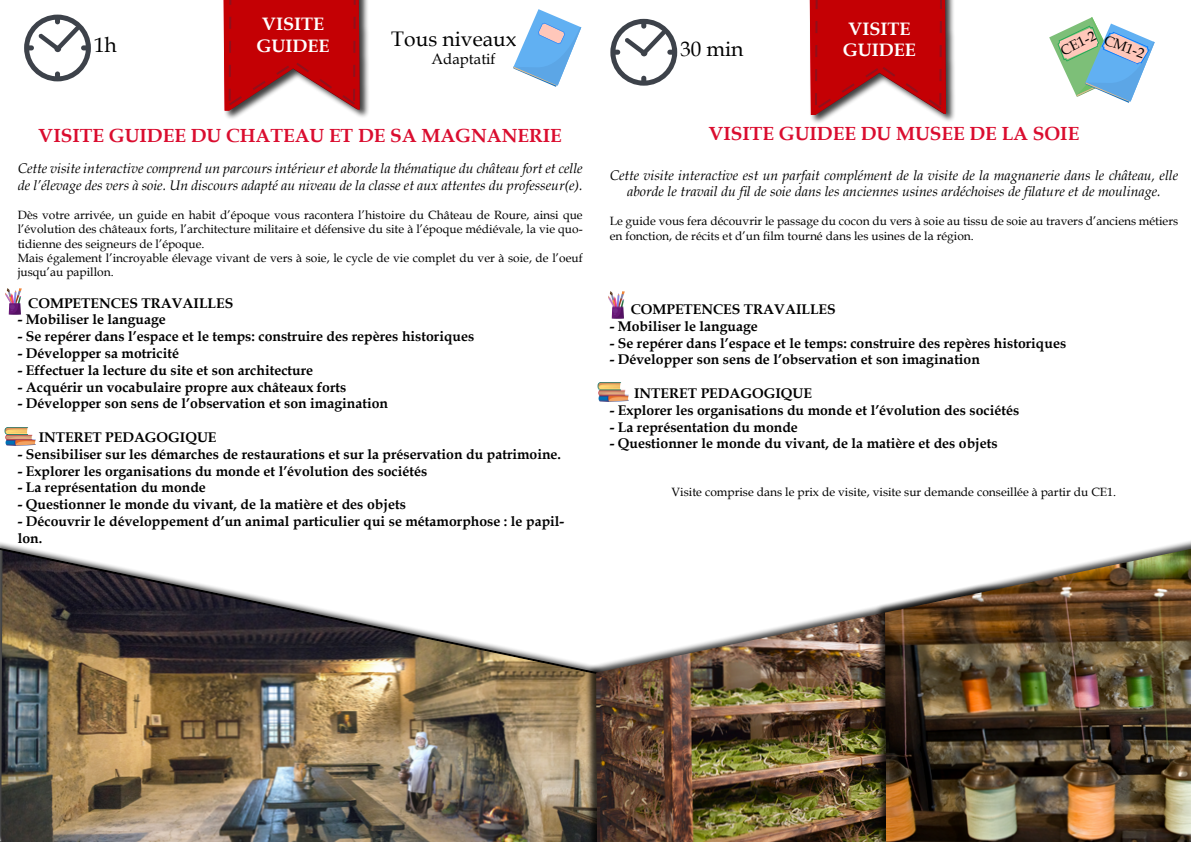
<style>
.page{position:relative;width:1191px;height:842px;background:#fff}
.page>*{position:absolute;margin:0;border:0;box-sizing:border-box;transform-origin:0 0}
.t1{font:21px "Book Antiqua";color:#000}
.t2{font:700 19px "Book Antiqua";color:#da0d2f}
.t3{font:700 18px/21.6px "Book Antiqua";color:#fff;text-align:center}
.t4{font:15px "Book Antiqua";color:#000}
.t5{font:700 14px/16.8px "Book Antiqua";color:#000}
.t6{font:italic 14px/16.8px "Book Antiqua";color:#000}
.t7{font:14px "Book Antiqua";color:#000}
.t8{font:12px/14.4px "Book Antiqua";color:#000}
</style>
<div class="page">
<img style="left:0;top:548px;width:586px;height:294px">
<img style="left:4px;top:427px;width:31px;height:19px">
<svg style="left:24px;top:15px;width:67px;height:66px"></svg>
<img style="left:5px;top:288px;width:16px;height:27px">
<svg style="left:513px;top:9px;width:68px;height:78px"></svg>
<div style="left:222px;top:0;width:147px;height:121px;background:#000;opacity:.75"></div>
<svg style="left:223px;top:0;width:137px;height:111px"></svg>
<svg style="left:610px;top:19px;width:67px;height:67px"></svg>
<div style="left:808px;top:0;width:147px;height:125px;background:#000;opacity:.75"></div>
<svg style="left:1049px;top:17px;width:105px;height:86px"></svg>
<img style="left:608px;top:292px;width:16px;height:26px">
<img style="left:597px;top:383px;width:31px;height:18px">
<div style="left:586px;top:583px;width:550px;height:259px;background:#000;opacity:.75"></div>
<img style="left:596px;top:591px;width:278px;height:251px">
<div style="left:874px;top:532px;width:317px;height:310px;background:#000;opacity:.75"></div>
<img style="left:885px;top:549px;width:306px;height:293px">
<svg style="left:809px;top:0;width:137px;height:115px"></svg>
<p class="t3" style="left:257px;top:13px;width:74px">VISITE<br>GUIDEE</p>
<h1 class="t1" style="left:94px;top:30px;width:24px">1h</h1>
<h1 class="t1" style="left:391px;top:25px;width:127px">Tous niveaux</h1>
<p class="t4" style="left:431px;top:49px;width:65px">Adaptatif</p>
<h1 class="t1" style="left:680px;top:34px;width:65px">30 min</h1>
<p class="t3" style="left:843px;top:18px;width:74px">VISITE<br>GUIDEE</p>
<p class="t7" style="left:1057px;top:43px;width:39px;rotate:-26deg">CE1-2</p>
<p class="t7" style="left:1108px;top:30px;width:43px;rotate:20deg">CM1-2</p>
<h2 class="t2" style="left:39px;top:123px;width:525px">VISITE GUIDEE DU CHATEAU ET DE SA MAGNANERIE</h2>
<p class="t6" style="left:18px;top:160px;width:566px">Cette visite interactive comprend un parcours intérieur et aborde la thématique du château fort et celle de l’élevage des vers à soie. Un discours adapté au niveau de la classe et aux attentes du professeur(e).</p>
<p class="t8" style="left:18px;top:207px;width:566px">Dès votre arrivée, un guide en habit d’époque vous racontera l’histoire du Château de Roure, ainsi que l’évolution des châteaux forts, l’architecture militaire et défensive du site à l’époque médiévale, la vie quo&shy;tidienne des seigneurs de l’époque.<br>Mais également l’incroyable élevage vivant de vers à soie, le cycle de vie complet du ver à soie, de l’oeuf jusqu’au papillon.</p>
<p class="t5" style="left:28px;top:294px;width:206px">COMPETENCES TRAVAILLES</p>
<p class="t5" style="left:18px;top:311px;width:150px">- Mobiliser le language</p>
<p class="t5" style="left:18px;top:328px;width:458px">- Se repérer dans l’espace et le temps: construire des repères historiques</p>
<p class="t5" style="left:18px;top:345px;width:163px">- Développer sa motricité</p>
<p class="t5" style="left:18px;top:362px;width:297px">- Effectuer la lecture du site et son architecture</p>
<p class="t5" style="left:18px;top:378px;width:330px">- Acquérir un vocabulaire propre aux châteaux forts</p>
<p class="t5" style="left:18px;top:395px;width:372px">- Développer son sens de l’observation et son imagination</p>
<p class="t5" style="left:39px;top:429px;width:179px">INTERET PEDAGOGIQUE</p>
<p class="t5" style="left:18px;top:446px;width:545px">- Sensibiliser sur les démarches de restaurations et sur la préservation du patrimoine.</p>
<p class="t5" style="left:18px;top:462px;width:411px">- Explorer les organisations du monde et l’évolution des sociétés</p>
<p class="t5" style="left:18px;top:479px;width:190px">- La représentation du monde</p>
<p class="t5" style="left:18px;top:496px;width:390px">- Questionner le monde du vivant, de la matière et des objets</p>
<p class="t5" style="left:18px;top:513px;width:548px">- Découvrir le développement d’un animal particulier qui se métamorphose : le papil&shy;lon.</p>
<h2 class="t2" style="left:708px;top:121px;width:372px">VISITE GUIDEE DU MUSEE DE LA SOIE</h2>
<p class="t6" style="left:609px;top:166px;width:570px;text-align:center">Cette visite interactive est un parfait complément de la visite de la magnanerie dans le château, elle aborde le travail du fil de soie dans les anciennes usines ardéchoises de filature et de moulinage.</p>
<p class="t8" style="left:609px;top:214px;width:570px">Le guide vous fera découvrir le passage du cocon du vers à soie au tissu de soie au travers d’anciens métiers en fonction, de récits et d’un film tourné dans les usines de la région.</p>
<p class="t5" style="left:630px;top:301px;width:206px">COMPETENCES TRAVAILLES</p>
<p class="t5" style="left:609px;top:318px;width:150px">- Mobiliser le language</p>
<p class="t5" style="left:609px;top:334px;width:458px">- Se repérer dans l’espace et le temps: construire des repères historiques</p>
<p class="t5" style="left:609px;top:351px;width:372px">- Développer son sens de l’observation et son imagination</p>
<p class="t5" style="left:634px;top:385px;width:179px">INTERET PEDAGOGIQUE</p>
<p class="t5" style="left:609px;top:402px;width:411px">- Explorer les organisations du monde et l’évolution des sociétés</p>
<p class="t5" style="left:609px;top:418px;width:190px">- La représentation du monde</p>
<p class="t5" style="left:609px;top:435px;width:390px">- Questionner le monde du vivant, de la matière et des objets</p>
<p class="t8" style="left:671px;top:485px;width:446px">Visite comprise dans le prix de visite, visite sur demande conseillée à partir du CE1.</p>
</div>
